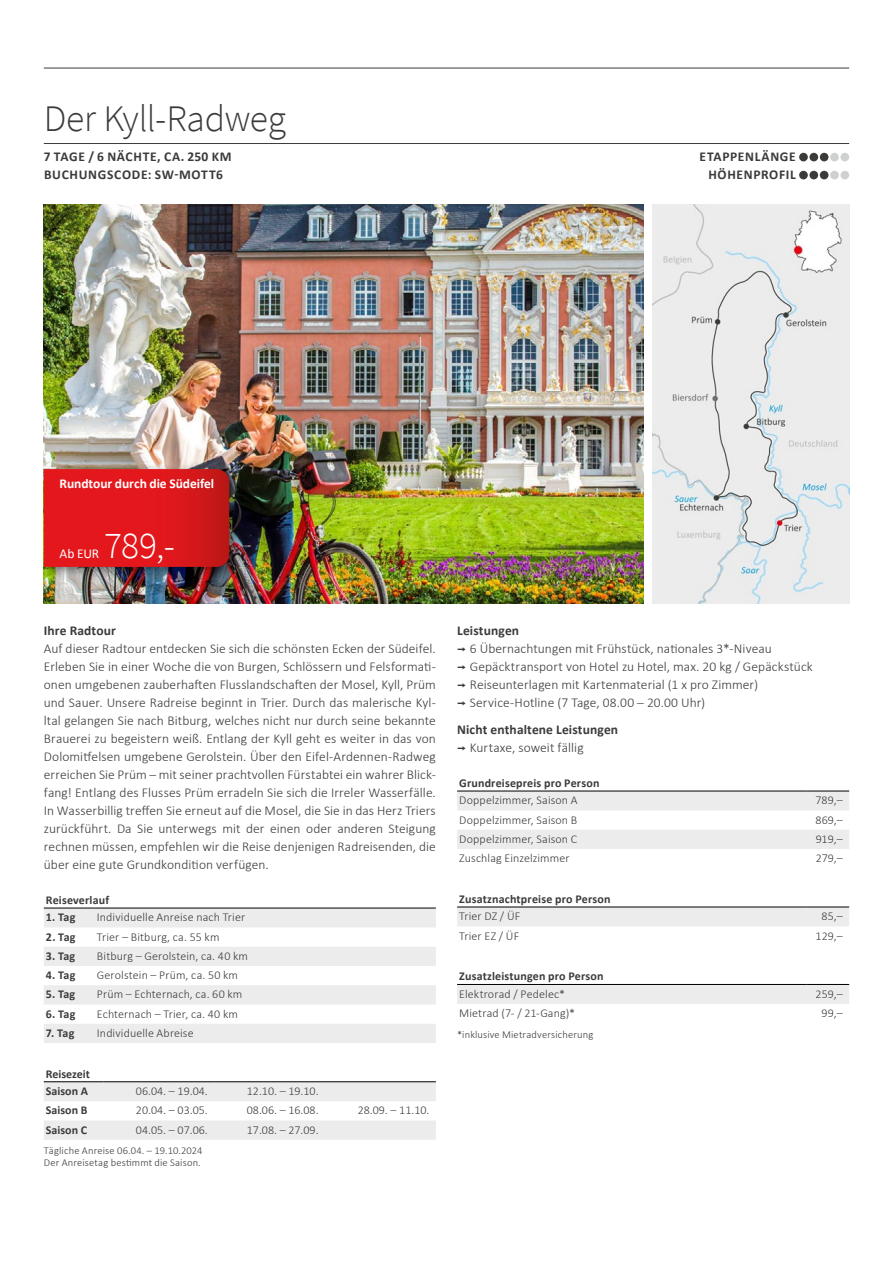
<style>
.page{position:relative;width:893px;height:1263px;background:#fff}
.page>*{position:absolute;margin:0;border:0;box-sizing:border-box;transform-origin:0 0}
.t1{font:300 37.5px "Source Sans Pro";letter-spacing:-.01em;color:#3b3b3a}
.t2{font:300 37.5px "Source Sans Pro";color:#fff}
.t3{font:300 13.5px/18px "Calibri";letter-spacing:.005em;color:#3b3b3a;text-align:justify}
.t4{font:700 13.5px/18px "Calibri";letter-spacing:.04em;color:#3b3b3a}
.t5{font:700 13.5px/18px "Calibri";letter-spacing:.01em;color:#3b3b3a}
.t6{font:700 13.5px "Calibri";letter-spacing:-.005em;color:#fff}
.t7{font:13.5px "Calibri";color:#fff}
.t8{font:300 12px "Calibri";letter-spacing:.01em;color:#3b3b3a}
.t9{font:700 12px/17.7px "Calibri";letter-spacing:.015em;color:#3b3b3a}
.t10{font:300 10.5px/12px "Calibri";letter-spacing:.015em;color:#3b3b3a}
.s1{font-weight:700}
.s2{font-family:"Interstate";font-weight:400}
.s3{font-weight:300}
</style>
<div class="page">
<img style="left:44px;top:204px;width:600px;height:400px">
<img style="left:652px;top:204px;width:197px;height:400px">
<div style="left:40px;top:463px;width:204px;height:116px;background:#000;opacity:.45"></div>
<svg style="left:44px;top:469px;width:185px;height:98px;background:#dc171b"></svg>
<hr style="left:44px;top:143px;width:805px;height:1px;background:#3b3b3a">
<hr style="left:44px;top:68px;width:805px;height:1px;background:#3b3b3a">
<div style="left:799px;top:153px;width:9px;height:8px;background:#3b3b3a;border-radius:50%"></div>
<div style="left:809px;top:153px;width:9px;height:8px;background:#3b3b3a;border-radius:50%"></div>
<div style="left:820px;top:153px;width:8px;height:8px;background:#3b3b3a;border-radius:50%"></div>
<div style="left:830px;top:153px;width:9px;height:8px;background:#cfd0d0;border-radius:50%"></div>
<div style="left:840px;top:153px;width:9px;height:8px;background:#cfd0d0;border-radius:50%"></div>
<div style="left:799px;top:171px;width:9px;height:8px;background:#3b3b3a;border-radius:50%"></div>
<div style="left:809px;top:171px;width:9px;height:8px;background:#3b3b3a;border-radius:50%"></div>
<div style="left:820px;top:171px;width:8px;height:8px;background:#3b3b3a;border-radius:50%"></div>
<div style="left:830px;top:171px;width:9px;height:8px;background:#cfd0d0;border-radius:50%"></div>
<div style="left:840px;top:171px;width:9px;height:8px;background:#cfd0d0;border-radius:50%"></div>
<svg style="left:44px;top:909px;width:392px;height:134px;fill:#ececed"></svg>
<hr style="left:44px;top:908px;width:51px;height:1px;background:#000">
<hr style="left:95px;top:908px;width:341px;height:1px;background:#000">
<svg style="left:44px;top:1082px;width:392px;height:58px"></svg>
<hr style="left:44px;top:1081px;width:59px;height:1px;background:#000">
<hr style="left:103px;top:1081px;width:111px;height:1px;background:#000">
<hr style="left:214px;top:1081px;width:111px;height:1px;background:#000">
<hr style="left:325px;top:1081px;width:111px;height:1px;background:#000">
<svg style="left:457px;top:792px;width:392px;height:57px"></svg>
<hr style="left:457px;top:791px;width:349px;height:1px;background:#000">
<hr style="left:806px;top:791px;width:43px;height:1px;background:#000">
<div style="left:457px;top:908px;width:392px;height:18px;background:#ececed"></div>
<hr style="left:457px;top:907px;width:349px;height:1px;background:#000">
<hr style="left:806px;top:907px;width:43px;height:1px;background:#000">
<div style="left:457px;top:985px;width:392px;height:19px;background:#ececed"></div>
<hr style="left:457px;top:984px;width:349px;height:1px;background:#000">
<hr style="left:806px;top:984px;width:43px;height:1px;background:#000">
<h1 class="t1" style="left:44px;top:96px;width:244px">Der Kyll-Radweg</h1>
<p class="t4" style="left:44px;top:147px;width:189px">7 TAGE / 6 NÄCHTE, CA. 250 KM<br>BUCHUNGSCODE: SW-MOTT6</p>
<p class="t4" style="left:700px;top:147px;width:98px;text-align:right">ETAPPENLÄNGE<br>HÖHENPROFIL</p>
<p class="t6" style="left:60px;top:474px;width:156px">Rundtour durch die Südeifel</p>
<h1 class="t2" style="left:104px;top:522px;width:72px">789,-</h1>
<p class="t7" style="left:60px;top:544px;width:41px">Ab EUR</p>
<p class="t5" style="left:44px;top:621px;width:74px">Ihre Radtour</p>
<p class="t3" style="left:44px;top:640px;width:394px">Auf dieser Radtour entdecken Sie sich die schönsten Ecken der Südeifel.<br>Erleben Sie in einer Woche die von Burgen, Schlössern und Felsformati&shy;onen umgebenen zauberhaften Flusslandschaften der Mosel, Kyll, Prüm und Sauer. Unsere Radreise beginnt in Trier. Durch das malerische Kyl&shy;ltal gelangen Sie nach Bitburg, welches nicht nur durch seine bekannte Brauerei zu begeistern weiß. Entlang der Kyll geht es weiter in das von Dolomitfelsen umgebene Gerolstein. Über den Eifel-Ardennen-Radweg erreichen Sie Prüm – mit seiner prachtvollen Fürstabtei ein wahrer Blick&shy;fang! Entlang des Flusses Prüm erradeln Sie sich die Irreler Wasserfälle.<br>In Wasserbillig treffen Sie erneut auf die Mosel, die Sie in das Herz Triers zurückführt. Da Sie unterwegs mit der einen oder anderen Steigung rechnen müssen, empfehlen wir die Reise denjenigen Radreisenden, die über eine gute Grundkondition verfügen.</p>
<p class="t9" style="left:46px;top:890px;width:65px">Reiseverlauf</p>
<p class="t9" style="left:46px;top:908px;width:31px">1. Tag</p>
<p class="t8" style="left:97px;top:910px;width:150px">Individuelle Anreise nach Trier</p>
<p class="t9" style="left:46px;top:927px;width:31px">2. Tag</p>
<p class="t8" style="left:97px;top:929px;width:124px">Trier – Bitburg, ca. 55 km</p>
<p class="t9" style="left:46px;top:947px;width:31px">3. Tag</p>
<p class="t8" style="left:97px;top:948px;width:153px">Bitburg – Gerolstein, ca. 40 km</p>
<p class="t9" style="left:46px;top:966px;width:31px">4. Tag</p>
<p class="t8" style="left:97px;top:968px;width:143px">Gerolstein – Prüm, ca. 50 km</p>
<p class="t9" style="left:46px;top:985px;width:31px">5. Tag</p>
<p class="t8" style="left:97px;top:987px;width:147px">Prüm – Echternach, ca. 60 km</p>
<p class="t9" style="left:46px;top:1004px;width:31px">6. Tag</p>
<p class="t8" style="left:97px;top:1006px;width:143px">Echternach – Trier, ca. 40 km</p>
<p class="t9" style="left:46px;top:1024px;width:30px">7. Tag</p>
<p class="t8" style="left:97px;top:1025px;width:98px">Individuelle Abreise</p>
<p class="t9" style="left:46px;top:1064px;width:45px">Reisezeit<br>Saison A</p>
<p class="t8" style="left:136px;top:1084px;width:73px">06.04. – 19.04.</p>
<p class="t8" style="left:247px;top:1084px;width:73px">12.10. – 19.10.</p>
<p class="t9" style="left:46px;top:1101px;width:43px">Saison B</p>
<p class="t8" style="left:136px;top:1103px;width:73px">20.04. – 03.05.</p>
<p class="t8" style="left:247px;top:1103px;width:73px">08.06. – 16.08.</p>
<p class="t8" style="left:358px;top:1103px;width:73px">28.09. – 11.10.</p>
<p class="t9" style="left:46px;top:1120px;width:43px">Saison C</p>
<p class="t8" style="left:136px;top:1122px;width:73px">04.05. – 07.06.</p>
<p class="t8" style="left:247px;top:1122px;width:73px">17.08. – 27.09.</p>
<p class="t10" style="left:44px;top:1145px;width:160px">Tägliche Anreise 06.04. – 19.10.2024<br>Der Anreisetag bestimmt die Saison.</p>
<p class="t3" style="left:457px;top:622px;width:357px;text-align:left"><span class="s1">Leistungen<br></span><span class="s2">¬</span> 6 Übernachtungen mit Frühstück, nationales 3*-Niveau<br><span class="s2">¬</span> Gepäcktransport von Hotel zu Hotel, max. 20 kg / Gepäckstück <span class="s2">¬</span> Reiseunterlagen mit Kartenmaterial (1 x pro Zimmer)<br><span class="s2">¬</span> Service-Hotline (7 Tage, 08.00 – 20.00 Uhr)</p>
<p class="t5" style="left:457px;top:720px;width:163px">Nicht enthaltene Leistungen <span class="s2">¬</span> <span class="s3">Kurtaxe, soweit fällig</span></p>
<p class="t9" style="left:459px;top:773px;width:142px">Grundreisepreis pro Person</p>
<p class="t8" style="left:459px;top:793px;width:120px">Doppelzimmer, Saison A</p>
<p class="t8" style="left:815px;top:793px;width:29px">789,–</p>
<p class="t8" style="left:459px;top:812px;width:120px">Doppelzimmer, Saison B</p>
<p class="t8" style="left:815px;top:812px;width:29px">869,–</p>
<p class="t8" style="left:459px;top:831px;width:120px">Doppelzimmer, Saison C</p>
<p class="t8" style="left:816px;top:831px;width:29px">919,–</p>
<p class="t8" style="left:459px;top:851px;width:112px">Zuschlag Einzelzimmer</p>
<p class="t8" style="left:816px;top:851px;width:29px">279,–</p>
<p class="t9" style="left:459px;top:889px;width:153px">Zusatznachtpreise pro Person</p>
<p class="t8" style="left:459px;top:909px;width:62px">Trier DZ / ÜF</p>
<p class="t8" style="left:821px;top:909px;width:23px">85,–</p>
<p class="t8" style="left:459px;top:928px;width:61px">Trier EZ / ÜF</p>
<p class="t8" style="left:815px;top:928px;width:29px">129,–</p>
<p class="t9" style="left:459px;top:967px;width:146px">Zusatzleistungen pro Person</p>
<p class="t8" style="left:459px;top:986px;width:107px">Elektrorad / Pedelec*</p>
<p class="t8" style="left:816px;top:986px;width:29px">259,–</p>
<p class="t8" style="left:459px;top:1006px;width:117px">Mietrad (7- / 21-Gang)*</p>
<p class="t8" style="left:822px;top:1006px;width:23px">99,–</p>
<p class="t10" style="left:457px;top:1028px;width:138px">*inklusive Mietradversicherung</p>
</div>
